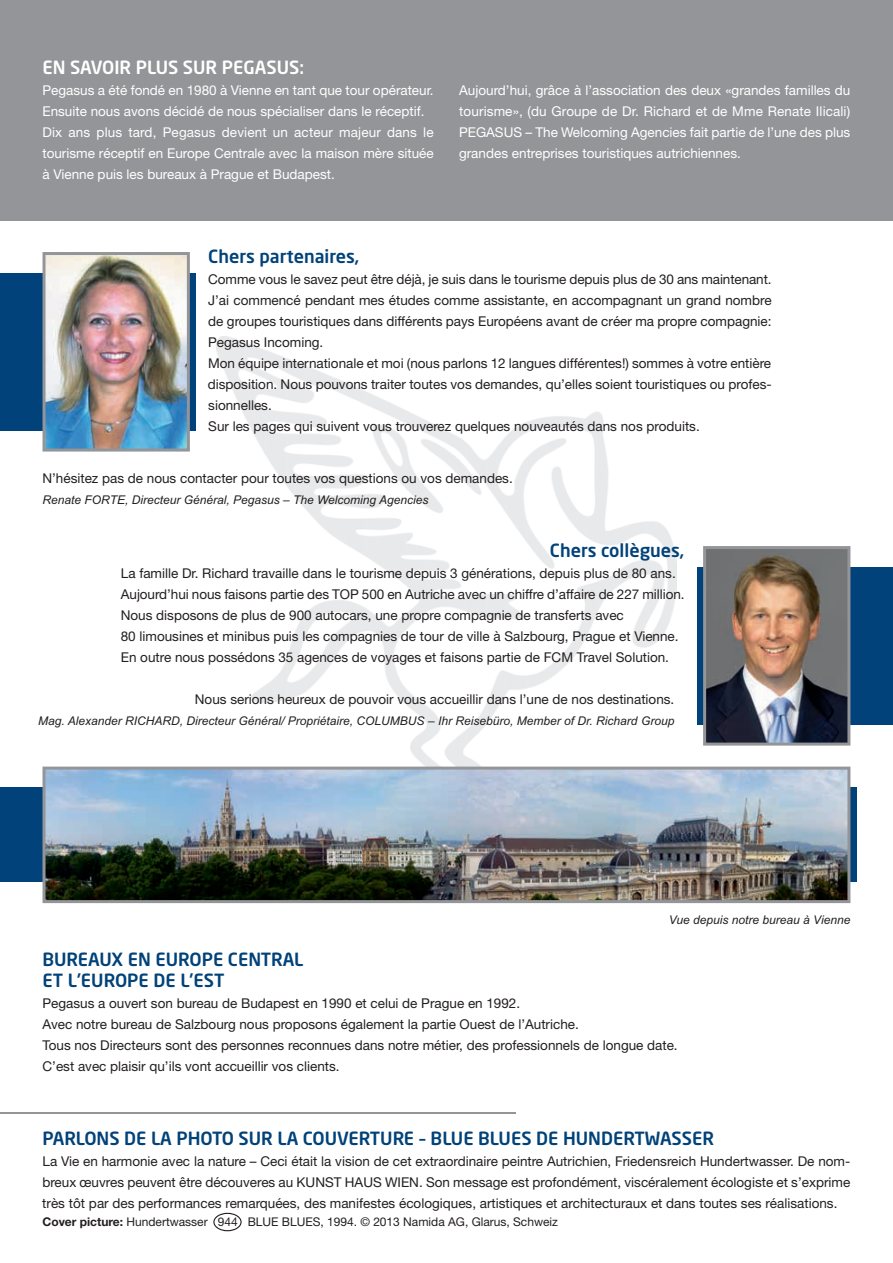
<style>
.page{position:relative;width:893px;height:1263px;background:#fff}
.page>*{position:absolute;margin:0;border:0;box-sizing:border-box;transform-origin:0 0}
.t1{font:500 18px/21px "Neo Sans";color:#004279}
.t2{font:500 18px "Neo Sans";color:#fff}
.t3{font:13.5px/21px "Helvetica Neue";color:#231f20}
.t4{font:13.5px/21px "Helvetica Neue";color:#fff}
.t5{font:italic 12px "Arial";color:#231f20}
.t6{font:12px "Helvetica Neue";color:#231f20}
.s1{font-family:"Helvetica Neue East A";font-weight:700}
</style>
<div class="page">
<div style="left:0;top:273px;width:196px;height:158px;background:#004279"></div>
<div style="left:697px;top:567px;width:196px;height:158px;background:#004279"></div>
<div style="left:0;top:0;width:893px;height:221px;background:#939598"></div>
<img style="left:217px;top:336px;width:459px;height:431px">
<img style="left:43px;top:252px;width:147px;height:200px">
<img style="left:703px;top:546px;width:147px;height:200px">
<svg style="left:213px;top:1213px;width:29px;height:18px"></svg>
<hr style="left:0;top:1112px;width:515px;height:2px;background:#939598">
<div style="left:0;top:788px;width:857px;height:94px;background:#004279"></div>
<img style="left:43px;top:767px;width:807px;height:136px">
<h1 class="t2" style="left:43px;top:60px;width:263px">EN SAVOIR PLUS SUR PEGASUS:</h1>
<p class="t4" style="left:42px;top:81px;width:393px">Pegasus a été fondé en 1980 à Vienne en tant que tour opérateur.<br>Ensuite nous avons décidé de nous spécialiser dans le réceptif.<br>Dix ans plus tard, Pegasus devient un acteur majeur dans le tourisme réceptif en Europe Centrale avec la maison mère située à Vienne puis les bureaux à Prague et Budapest.</p>
<p class="t4" style="left:459px;top:81px;width:393px;text-align:justify">Aujourd’hui, grâce à l’association des deux «grandes familles du tourisme», (du Groupe de Dr. Richard et de Mme Renate Ilicali)<br>PEGASUS – The Welcoming Agencies fait partie de l’une des plus grandes entreprises touristiques autrichiennes.</p>
<h1 class="t1" style="left:208px;top:247px;width:153px">Chers partenaires,</h1>
<p class="t3" style="left:208px;top:270px;width:565px">Comme vous le savez peut être déjà, je suis dans le tourisme depuis plus de 30 ans maintenant.<br>J’ai commencé pendant mes études comme assistante, en accompagnant un grand nombre de groupes touristiques dans différents pays Européens avant de créer ma propre compagnie:<br>Pegasus Incoming.<br>Mon équipe internationale et moi (nous parlons 12 langues différentes!) sommes à votre entière disposition. Nous pouvons traiter toutes vos demandes, qu’elles soient touristiques ou profes&shy;sionnelles.<br>Sur les pages qui suivent vous trouverez quelques nouveautés dans nos produits.</p>
<p class="t3" style="left:42px;top:469px;width:472px">N’hésitez pas de nous contacter pour toutes vos questions ou vos demandes.</p>
<p class="t5" style="left:43px;top:493px;width:387px">Renate FORTE, Directeur Général, Pegasus – The Welcoming Agencies</p>
<h1 class="t1" style="left:550px;top:541px;width:136px">Chers collègues,</h1>
<p class="t3" style="left:121px;top:564px;width:565px">La famille Dr. Richard travaille dans le tourisme depuis 3 générations, depuis plus de 80 ans.<br>Aujourd’hui nous faisons partie des TOP 500 en Autriche avec un chiffre d’affaire de 227 million.<br>Nous disposons de plus de 900 autocars, une propre compagnie de transferts avec<br>80 limousines et minibus puis les compagnies de tour de ville à Salzbourg, Prague et Vienne.<br>En outre nous possédons 35 agences de voyages et faisons partie de FCM Travel Solution.</p>
<p class="t3" style="left:195px;top:690px;width:481px">Nous serions heureux de pouvoir vous accueillir dans l’une de nos destinations.</p>
<p class="t5" style="left:38px;top:713px;width:637px">Mag. Alexander RICHARD, Directeur Général/ Propriétaire, COLUMBUS – Ihr Reisebüro, Member of Dr. Richard Group</p>
<p class="t5" style="left:669px;top:913px;width:183px">Vue depuis notre bureau à Vienne</p>
<h1 class="t1" style="left:43px;top:950px;width:262px">BUREAUX EN EUROPE CENTRAL<br>ET L’EUROPE DE L’EST</h1>
<p class="t3" style="left:43px;top:994px;width:637px">Pegasus a ouvert son bureau de Budapest en 1990 et celui de Prague en 1992.<br>Avec notre bureau de Salzbourg nous proposons également la partie Ouest de l’Autriche.<br>Tous nos Directeurs sont des personnes reconnues dans notre métier, des professionnels de longue date.<br>C’est avec plaisir qu’ils vont accueillir vos clients.</p>
<h1 class="t1" style="left:43px;top:1129px;width:673px">PARLONS DE LA PHOTO SUR LA COUVERTURE – BLUE BLUES DE HUNDERTWASSER</h1>
<p class="t3" style="left:42px;top:1152px;width:809px;text-align:justify">La Vie en harmonie avec la nature – Ceci était la vision de cet extraordinaire peintre Autrichien, Friedensreich Hundertwasser. De nom&shy;breux œuvres peuvent être découveres au KUNST HAUS WIEN. Son message est profondément, viscéralement écologiste et s’exprime très tôt par des performances remarquées, des manifestes écologiques, artistiques et architecturaux et dans toutes ses réalisations.</p>
<p class="t6" style="left:43px;top:1217px;width:517px"><span class="s1">Cover picture:</span> Hundertwasser 944 BLUE BLUES, 1994. © 2013 Namida AG, Glarus, Schweiz</p>
</div>
